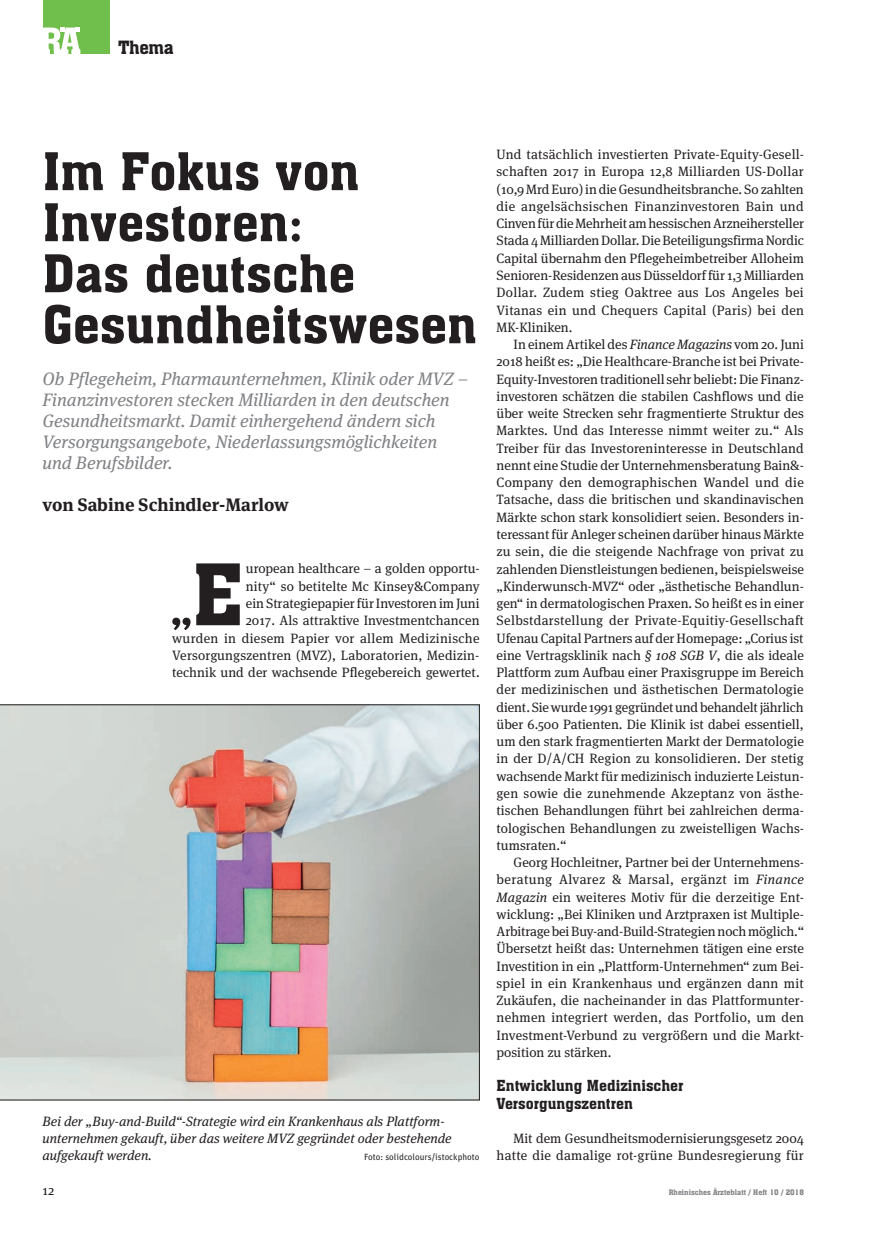
<style>
.page{position:relative;width:872px;height:1234px;background:#fff}
.page>*{position:absolute;margin:0;border:0;box-sizing:border-box;transform-origin:0 0}
.t1{font:55.5px "Aachen BT";color:#231f20}
.t2{font:51px/51px "Aachen BT";color:#231f20}
.t3{font:italic 18px/21px "Meta Serif OT";color:#808285}
.t4{font:700 18px "Meta Serif OT";color:#231f20}
.t5{font:18px "Aachen BT";letter-spacing:-.02em;color:#231f20}
.t6{font:15px/17.2px "Aachen BT";color:#231f20}
.t7{font:13.5px/17.2px "Meta Serif OT";color:#231f20}
.t8{font:italic 13.5px/17.2px "Meta Serif OT";color:#231f20}
.t9{font:9px "Unit";color:#231f20}
.t10{font:7.5px "Aachen BT";color:#808285}
.s1{font-size:83.1px}
.s2{font-style:italic}
</style>
<div class="page">
<div style="left:43px;top:0;width:66px;height:54px;background:#70bf4c"></div>
<svg style="left:43px;top:28px;width:37px;height:26px"></svg>
<svg style="left:0;top:704px;width:479px;height:395px;background:#c3beba"></svg>
<h3 class="t5" style="left:118px;top:36px;width:57px">Thema</h3>
<h2 class="t2" style="left:43px;top:145px;width:436px">Im Fokus von<br>Investoren:<br>Das deutsche<br>Gesundheitswesen</h2>
<h3 class="t3" style="left:43px;top:368px;width:427px">Ob Pflegeheim, Pharmaunternehmen, Klinik oder MVZ – Finanzinvestoren stecken Milliarden in den deutschen Gesundheitsmarkt. Damit einhergehend ändern sich Versorgungsangebote, Niederlassungsmöglichkeiten und Berufsbilder.</h3>
<h3 class="t4" style="left:43px;top:493px;width:248px">von Sabine Schindler-Marlow</h3>
<h1 class="t1" style="left:168px;top:569px;width:77px">„<span class="s1">E</span></h1>
<p class="t7" style="left:172px;top:560px;width:309px;text-align:right">uropean healthcare – a golden opportu-<br>nity“ so betitelte Mc Kinsey&amp;Company<br>ein Strategiepapier für Investoren im Juni<br>2017. Als attraktive Investmentchancen<br>wurden in diesem Papier vor allem Medizinische Versorgungszentren (MVZ), Laboratorien, Medizin&shy;technik und der wachsende Pflegebereich gewertet.</p>
<p class="t8" style="left:43px;top:1112px;width:411px">Bei der „Buy-and-Build“-Strategie wird ein Krankenhaus als Plattform&shy;unternehmen gekauft, über das weitere MVZ gegründet oder bestehende aufgekauft werden.</p>
<p class="t9" style="left:364px;top:1151px;width:117px">Foto: solidcolours/istockphoto</p>
<p class="t7" style="left:496px;top:146px;width:309px;text-align:justify">Und tatsächlich investierten Private-Equity-Gesell&shy;schaften 2017 in Europa 12,8 Milliarden US-Dollar (10,9 Mrd Euro) in die Gesundheitsbranche. So zahlten die angelsächsischen Finanzinvestoren Bain und Cinven für die Mehrheit am hessischen Arzneihersteller Stada 4 Milliarden Dollar. Die Beteiligungsfirma Nordic Capital übernahm den Pflegeheimbetreiber Alloheim Senioren-Residenzen aus Düsseldorf für 1,3 Milliarden Dollar. Zudem stieg Oaktree aus Los Angeles bei Vitanas ein und Chequers Capital (Paris) bei den MK-Kliniken.</p>
<p class="t7" style="left:496px;top:335px;width:309px;text-indent:17px">In einem Artikel des <span class="s2">Finance Magazins</span> vom 20. Juni 2018 heißt es: „Die Healthcare-Branche ist bei Private-Equity-Investoren traditionell sehr beliebt: Die Finanz&shy;investoren schätzen die stabilen Cashflows und die über weite Strecken sehr fragmentierte Struktur des Marktes. Und das Interesse nimmt weiter zu.“ Als Treiber für das Investoreninteresse in Deutschland nennt eine Studie der Unternehmensberatung Bain&amp;- Company den demographischen Wandel und die Tatsache, dass die britischen und skandinavischen Märkte schon stark konsolidiert seien. Besonders in&shy;teressant für Anleger scheinen darüber hinaus Märkte zu sein, die die steigende Nachfrage von privat zu zahlenden Dienstleistungen bedienen, beispielsweise „Kinderwunsch-MVZ“ oder „ästhetische Behandlun&shy;gen“ in dermatologischen Praxen. So heißt es in einer Selbstdarstellung der Private-Equitiy-Gesellschaft Ufenau Capital Partners auf der Homepage: „Corius ist eine Vertragsklinik nach <span class="s2">§ 108 SGB V</span>, die als ideale Plattform zum Aufbau einer Praxisgruppe im Bereich der medizinischen und ästhetischen Dermatologie dient. Sie wurde 1991 gegründet und behandelt jährlich über 6.500 Patienten. Die Klinik ist dabei essentiell, um den stark fragmentierten Markt der Dermatologie in der D/A/CH Region zu konsolidieren. Der stetig wachsende Markt für medizinisch induzierte Leistun&shy;gen sowie die zunehmende Akzeptanz von ästhe&shy;tischen Behandlungen führt bei zahlreichen derma&shy;tologischen Behandlungen zu zweistelligen Wachs&shy;tumsraten.“</p>
<p class="t7" style="left:496px;top:853px;width:309px;text-indent:17px">Georg Hochleitner, Partner bei der Unternehmens&shy;beratung Alvarez &amp; Marsal, ergänzt im <span class="s2">Finance Magazin</span> ein weiteres Motiv für die derzeitige Ent&shy;wicklung: „Bei Kliniken und Arztpraxen ist Multiple-Arbitrage bei Buy-and-Build-Strategien noch möglich.“ Übersetzt heißt das: Unternehmen tätigen eine erste Investition in ein „Plattform-Unternehmen“ zum Bei&shy;spiel in ein Krankenhaus und ergänzen dann mit Zukäufen, die nacheinander in das Plattformunter&shy;nehmen integriert werden, das Portfolio, um den Investment-Verbund zu vergrößern und die Markt&shy;position zu stärken.</p>
<p class="t6" style="left:496px;top:1076px;width:188px">Entwicklung Medizinischer<br>Versorgungszentren</p>
<p class="t7" style="left:496px;top:1129px;width:309px;text-align:right">Mit dem Gesundheitsmodernisierungsgesetz 2004 hatte die damalige rot-grüne Bundesregierung für</p>
<p class="t7" style="left:43px;top:1181px;width:13px">12</p>
<p class="t10" style="left:668px;top:1187px;width:137px">Rheinisches Ärzteblatt / Heft 10 / 2018</p>
</div>
